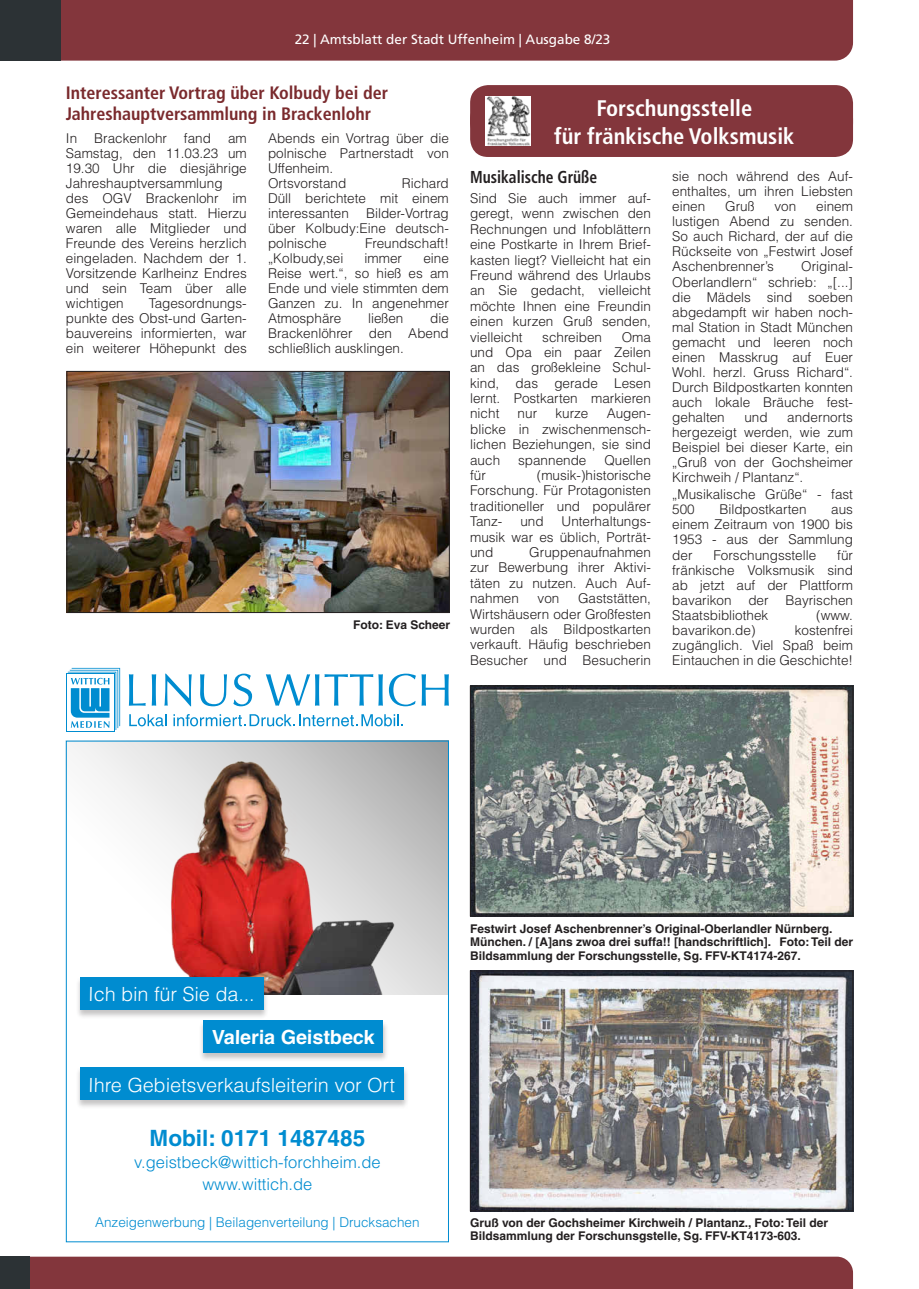
<style>
.page{position:relative;width:919px;height:1289px;background:#fff}
.page>*{position:absolute;margin:0;border:0;box-sizing:border-box;transform-origin:0 0}
.t1{font:700 condensed 22.5px/27px "Frutiger LT";color:#fff;text-align:center}
.t2{font:700 22.5px "Helvetica LT";color:#008cd0}
.t3{font:300 19.5px "Helvetica LT";color:#fff}
.t4{font:700 19.5px "Helvetica LT";color:#fff}
.t5{font:700 condensed 18px/21px "Frutiger LT";color:#7a2a2d}
.t6{font:700 condensed 17.25px "Frutiger LT";color:#231f20;scale:.9 1}
.t7{font:300 16.5px/22.2px "Helvetica LT";color:#008cd0;text-align:center}
.t8{font:300 13.5px/15px "Helvetica LT";color:#231f20;text-align:justify}
.t9{font:300 13.5px "Helvetica LT";color:#008cd0}
.t10{font:13.5px "Frutiger LT";color:#fff}
.t11{font:700 12px/13.5px "Helvetica LT";color:#231f20}
</style>
<div class="page">
<div style="left:30px;top:1256px;width:823px;height:32px;background:#83363c"></div>
<div style="left:0;top:1256px;width:30px;height:32px;background:#2c3235"></div>
<div style="left:61px;top:0;width:792px;height:61px;background:#83363c"></div>
<div style="left:0;top:0;width:61px;height:61px;background:#2c3235"></div>
<div style="left:470px;top:101px;width:383px;height:56px;background:#83363c;border-radius:18px"></div>
<div style="left:470px;top:85px;width:383px;height:56px;background:#83363c;border-radius:18px"></div>
<img style="left:485px;top:96px;width:45px;height:49px">
<img style="left:472px;top:688px;width:379px;height:226px">
<div style="left:470px;top:686px;width:383px;height:230px;border:1px solid #231f20"></div>
<img style="left:472px;top:972px;width:379px;height:236px">
<div style="left:470px;top:970px;width:383px;height:240px;border:1px solid #231f20"></div>
<img style="left:69px;top:373px;width:378px;height:237px">
<div style="left:67px;top:371px;width:382px;height:241px;border:1px solid #231f20"></div>
<svg style="left:68px;top:742px;width:379px;height:252px"></svg>
<div style="left:199px;top:1020px;width:189px;height:41px;background:#231f20;opacity:.26"></div>
<div style="left:203px;top:1020px;width:180px;height:32px;background:#008cd0"></div>
<div style="left:76px;top:1066px;width:333px;height:43px;background:#231f20;opacity:.26"></div>
<div style="left:80px;top:1067px;width:323px;height:32px;background:#008cd0"></div>
<svg style="left:129px;top:674px;width:17px;height:31px"></svg>
<svg style="left:152px;top:674px;width:4px;height:31px"></svg>
<svg style="left:164px;top:673px;width:28px;height:33px"></svg>
<svg style="left:200px;top:674px;width:27px;height:32px"></svg>
<svg style="left:233px;top:673px;width:19px;height:33px"></svg>
<svg style="left:266px;top:674px;width:117px;height:31px"></svg>
<svg style="left:389px;top:673px;width:60px;height:33px"></svg>
<div style="left:66px;top:673px;width:48px;height:59px;background:#008cd0"></div>
<div style="left:67px;top:674px;width:47px;height:57px;background:#fff"></div>
<svg style="left:68px;top:668px;width:52px;height:62px"></svg>
<svg style="left:129px;top:714px;width:38px;height:12px"></svg>
<svg style="left:173px;top:714px;width:230px;height:12px"></svg>
<img style="left:82px;top:747px;width:336px;height:247px">
<div style="left:76px;top:976px;width:193px;height:43px;background:#231f20;opacity:.26"></div>
<div style="left:80px;top:977px;width:183px;height:32px;background:#008cd0"></div>
<p class="t10" style="left:295px;top:32px;width:317px">22 | Amtsblatt der Stadt Uffenheim | Ausgabe 8/23</p>
<h3 class="t5" style="left:66px;top:82px;width:324px">Interessanter Vortrag über Kolbudy bei der<br>Jahreshauptversammlung in Brackenlohr</h3>
<p class="t8" style="left:66px;top:131px;width:13px">In</p>
<p class="t8" style="left:94px;top:131px;width:74px">Brackenlohr</p>
<p class="t8" style="left:184px;top:131px;width:29px">fand</p>
<p class="t8" style="left:268px;top:131px;width:182px;text-align:left">Abends ein Vortrag über die polnische Partnerstadt von<br>Uffenheim.<br>Ortsvorstand</p>
<p class="t8" style="left:66px;top:131px;width:182px;text-align:left;text-indent:162px">am<br>Samstag, den 11.03.23 um<br>19.30 Uhr die diesjährige<br>Jahreshauptversammlung des OGV Brackenlohr im<br>Gemeindehaus statt. Hierzu waren alle Mitglieder und<br>Freunde des Vereins herzlich eingeladen. Nachdem der 1.<br>Vorsitzende Karlheinz Endres und sein Team über alle wichtigen</p>
<p class="t8" style="left:268px;top:176px;width:182px;text-indent:134px">Richard Düll berichtete mit einem interessanten</p>
<p class="t8" style="left:268px;top:206px;width:182px;text-indent:98px">Bilder-Vortrag über Kolbudy:Eine deutsch&shy;polnische</p>
<p class="t8" style="left:365px;top:236px;width:85px">Freundschaft!</p>
<p class="t8" style="left:268px;top:251px;width:182px;text-indent:155px">eine Reise wert.“, so hieß es am Ende und viele stimmten dem Ganzen zu. In angenehmer Atmosphäre</p>
<p class="t8" style="left:268px;top:251px;width:77px">„Kolbudy,sei</p>
<p class="t8" style="left:364px;top:251px;width:39px">immer</p>
<p class="t8" style="left:66px;top:296px;width:182px;text-indent:83px">Tagesordnungs&shy;punkte des Obst-und Garten&shy;bauvereins informierten, war ein weiterer Höhepunkt des</p>
<p class="t8" style="left:368px;top:311px;width:37px">ließen</p>
<p class="t8" style="left:268px;top:311px;width:182px;text-indent:162px">die Brackenlöhrer den Abend schließlich ausklingen.</p>
<p class="t11" style="left:353px;top:618px;width:99px">Foto: Eva Scheer</p>
<h1 class="t1" style="left:554px;top:95px;width:242px">Forschungsstelle<br>für fränkische Volksmusik</h1>
<p class="t6" style="left:470px;top:167px;width:143px">Musikalische Grüße</p>
<p class="t8" style="left:470px;top:190px;width:182px;line-height:15.5px">Sind Sie auch immer auf&shy;geregt, wenn zwischen den Rechnungen und Infoblättern eine Postkarte in Ihrem Brief&shy;kasten liegt? Vielleicht hat ein Freund während des Urlaubs an Sie gedacht, vielleicht möchte Ihnen eine Freundin einen kurzen Gruß senden, vielleicht</p>
<p class="t8" style="left:672px;top:169px;width:182px">sie noch während des Auf&shy;enthaltes, um ihren Liebsten einen</p>
<p class="t8" style="left:725px;top:199px;width:31px">Gruß</p>
<p class="t8" style="left:774px;top:199px;width:23px">von</p>
<p class="t8" style="left:672px;top:199px;width:182px;text-indent:144px">einem lustigen Abend zu senden.<br>So auch Richard, der auf die Rückseite von „Festwirt Josef Aschenbrenner’s</p>
<p class="t8" style="left:672px;top:259px;width:182px;text-indent:129px">Original-Oberlandlern“ schrieb: „[...] die Mädels sind soeben abgedampft wir haben noch&shy;mal Station in Stadt München gemacht und leeren noch einen Masskrug auf Euer Wohl. herzl. Gruss Richard“.<br>Durch Bildpostkarten konnten auch lokale Bräuche fest&shy;gehalten</p>
<p class="t8" style="left:470px;top:329px;width:182px;line-height:15.5px;text-indent:151px">Oma und Opa ein paar Zeilen an das großekleine Schul&shy;kind, das gerade Lesen lernt. Postkarten markieren nicht</p>
<p class="t8" style="left:542px;top:329px;width:61px">schreiben</p>
<p class="t8" style="left:470px;top:406px;width:182px;line-height:15.5px;text-indent:136px">Augen&shy;blicke in zwischenmensch&shy;lichen Beziehungen, sie sind auch</p>
<p class="t8" style="left:517px;top:406px;width:21px">nur</p>
<p class="t8" style="left:555px;top:406px;width:35px">kurze</p>
<p class="t8" style="left:672px;top:409px;width:182px;text-indent:115px">andernorts hergezeigt werden, wie zum Beispiel bei dieser Karte, ein „Gruß von der Gochsheimer Kirchweih / Plantanz“.</p>
<p class="t8" style="left:672px;top:487px;width:182px">„Musikalische Grüße“ - fast<br>500</p>
<p class="t8" style="left:744px;top:409px;width:25px">und</p>
<p class="t8" style="left:518px;top:452px;width:70px">spannende</p>
<p class="t8" style="left:604px;top:452px;width:48px">Quellen</p>
<p class="t8" style="left:470px;top:467px;width:182px;line-height:15.5px;text-indent:67px">(musik-)historische Forschung. Für Protagonisten traditioneller und populärer Tanz-</p>
<p class="t8" style="left:470px;top:467px;width:17px">für</p>
<p class="t8" style="left:719px;top:502px;width:89px">Bildpostkarten</p>
<p class="t8" style="left:672px;top:502px;width:182px;text-indent:159px">aus einem Zeitraum von 1900 bis 1953 - aus der Sammlung der</p>
<p class="t8" style="left:470px;top:513px;width:182px;line-height:15.5px;text-indent:91px">Unterhaltungs&shy;musik war es üblich, Porträt&shy;und</p>
<p class="t8" style="left:520px;top:514px;width:25px">und</p>
<p class="t8" style="left:470px;top:544px;width:182px;line-height:15.5px;text-indent:59px">Gruppenaufnahmen zur Bewerbung ihrer Aktivi&shy;täten zu nutzen. Auch Auf&shy;nahmen</p>
<p class="t8" style="left:672px;top:547px;width:182px;text-indent:165px">für fränkische Volksmusik sind ab jetzt auf der Plattform bavarikon der Bayrischen Staatsbibliothek</p>
<p class="t8" style="left:713px;top:547px;width:104px">Forschungsstelle</p>
<p class="t8" style="left:470px;top:590px;width:182px;line-height:15.5px;text-indent:108px">Gaststätten, Wirtshäusern oder Großfesten wurden als Bildpostkarten verkauft. Häufig beschrieben Besucher und Besucherin</p>
<p class="t8" style="left:537px;top:591px;width:23px">von</p>
<p class="t8" style="left:816px;top:607px;width:38px">(www.</p>
<p class="t8" style="left:672px;top:622px;width:85px">bavarikon.de)</p>
<p class="t8" style="left:672px;top:622px;width:182px;text-indent:122px">kostenfrei zugänglich. Viel Spaß beim Eintauchen in die Geschichte!</p>
<h2 class="t3" style="left:88px;top:982px;width:168px">Ich bin für Sie da...</h2>
<h2 class="t4" style="left:212px;top:1025px;width:164px">Valeria Geistbeck</h2>
<h2 class="t3" style="left:88px;top:1072px;width:308px">Ihre Gebietsverkaufsleiterin vor Ort</h2>
<h1 class="t2" style="left:150px;top:1123px;width:217px">Mobil: 0171 1487485</h1>
<p class="t7" style="left:134px;top:1150px;width:248px">v.geistbeck@wittich-forchheim.de www.wittich.de</p>
<p class="t9" style="left:95px;top:1213px;width:326px">Anzeigenwerbung | Beilagenverteilung | Drucksachen</p>
<p class="t11" style="left:470px;top:921px;width:384px">Festwirt Josef Aschenbrenner’s Original-Oberlandler Nürnberg.<br>München. / [A]ans zwoa drei suffa!! [handschriftlich]. Foto: Teil der<br>Bildsammlung der Forschungsstelle, Sg. FFV-KT4174-267.</p>
<p class="t11" style="left:470px;top:1215px;width:359px">Gruß von der Gochsheimer Kirchweih / Plantanz., Foto: Teil der<br>Bildsammlung der Forschunsgstelle, Sg. FFV-KT4173-603.</p>
</div>
